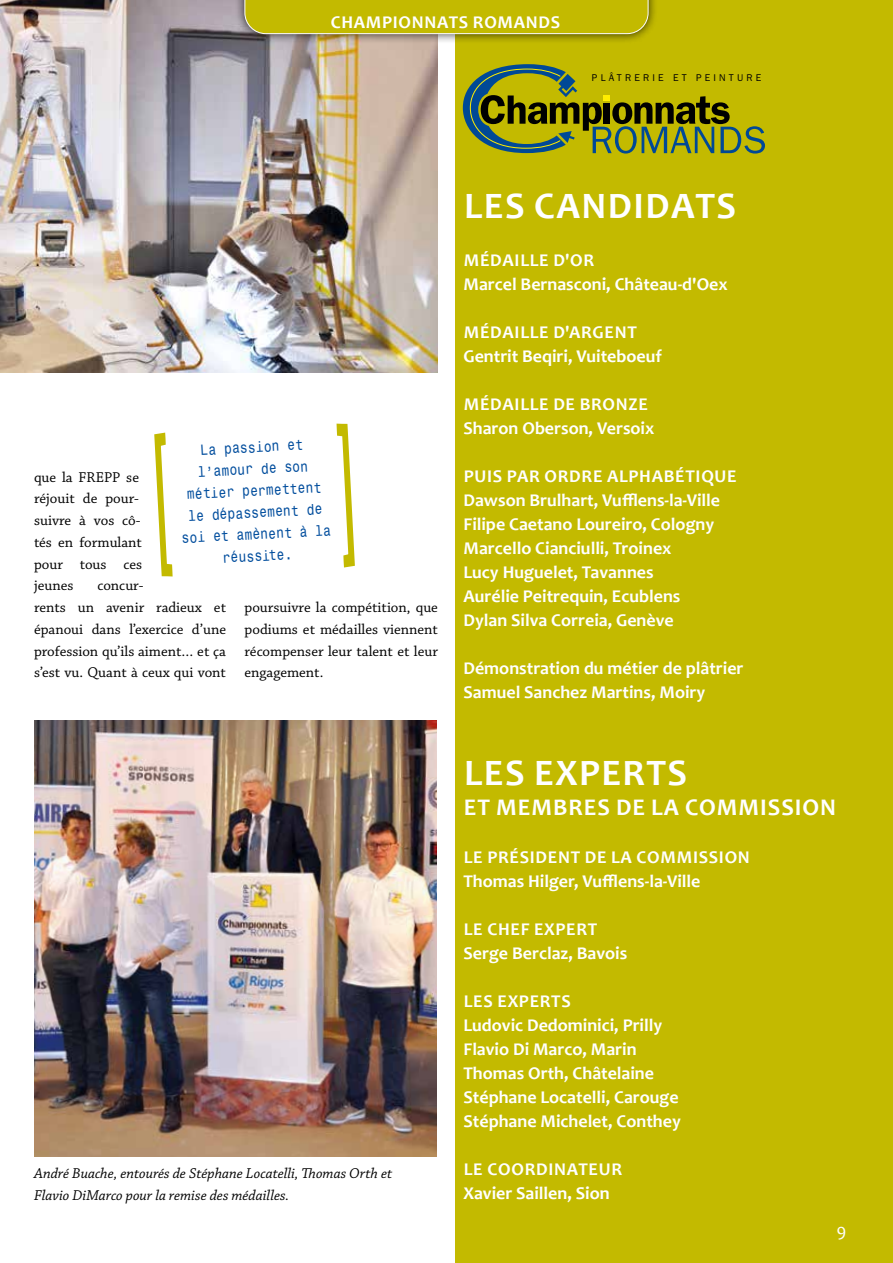
<style>
.page{position:relative;width:893px;height:1263px;background:#fff}
.page>*{position:absolute;margin:0;border:0;box-sizing:border-box;transform-origin:0 0}
.t1{font:700 37.5px "Candara";letter-spacing:.04em;color:#fff}
.t2{font:700 24px "Candara";letter-spacing:.04em;color:#fff}
.t3{font:700 18px/24px "Candara";color:#fff}
.t4{font:700 18px/24px "Candara";letter-spacing:.04em;color:#fff}
.t5{font:18px "Candara";color:#fff}
.t6{font:15px/21.8px "Chaparral Pro";color:#000}
.t7{font:italic 15px/21.8px "Chaparral Pro";color:#000}
.t8{font:13.5px/21.8px "Monospace Typewriter";color:#004d9d;text-align:center}
.t9{font:9.9px "ITC Franklin Gothic Std";letter-spacing:.325em;color:#000}
</style>
<div class="page">
<img style="left:0;top:0;width:438px;height:373px">
<div style="left:455px;top:0;width:438px;height:1263px;background:#c3ba00"></div>
<div style="left:235px;top:0;width:423px;height:44px;background:#000;opacity:.75"></div>
<div style="left:244px;top:0;width:405px;height:34px;background:#c3ba00"></div>
<svg style="left:154px;top:433px;width:19px;height:143px"></svg>
<svg style="left:337px;top:424px;width:18px;height:143px"></svg>
<img style="left:34px;top:721px;width:403px;height:435px">
<svg style="left:463px;top:64px;width:302px;height:90px"></svg>
<p class="t4" style="left:331px;top:10px;width:231px">CHAMPIONNATS ROMANDS</p>
<p class="t9" style="left:592px;top:72px;width:171px">PLÂTRERIE ET PEINTURE</p>
<p class="t8" style="left:176px;top:440px;width:151px;rotate:-3deg">La passion et l’amour de son métier permettent le dépassement de soi et amènent à la réussite.</p>
<p class="t6" style="left:244px;top:597px;width:195px;text-align:justify">poursuivre la compétition, que podiums et médailles viennent récompenser leur talent et leur engagement.</p>
<p class="t6" style="left:34px;top:467px;width:109px">que la FREPP se réjouit de pour&shy;suivre à vos cô&shy;tés en formulant pour tous ces jeunes</p>
<p class="t6" style="left:34px;top:575px;width:193px;text-indent:63px">concur-<br>rents un avenir radieux et épanoui dans l’exercice d’une profession qu’ils aiment… et ça s’est vu. Quant à ceux qui vont</p>
<p class="t7" style="left:34px;top:1163px;width:360px">André Buache, entourés de Stéphane Locatelli, Thomas Orth et<br>Flavio DiMarco pour la remise des médailles.</p>
<h1 class="t1" style="left:464px;top:182px;width:273px">LES CANDIDATS</h1>
<p class="t3" style="left:463px;top:248px;width:266px">MÉDAILLE D'OR<br>Marcel Bernasconi, Château-d'Oex</p>
<p class="t3" style="left:463px;top:320px;width:200px">MÉDAILLE D'ARGENT<br>Gentrit Beqiri, Vuiteboeuf</p>
<p class="t3" style="left:463px;top:392px;width:192px">MÉDAILLE DE BRONZE<br>Sharon Oberson, Versoix</p>
<p class="t3" style="left:463px;top:464px;width:275px">PUIS PAR ORDRE ALPHABÉTIQUE<br>Dawson Brulhart, Vufflens-la-Ville<br>Filipe Caetano Loureiro, Cologny<br>Marcello Cianciulli, Troinex<br>Lucy Huguelet, Tavannes<br>Aurélie Peitrequin, Ecublens<br>Dylan Silva Correia, Genève</p>
<p class="t3" style="left:463px;top:656px;width:281px">Démonstration du métier de plâtrier<br>Samuel Sanchez Martins, Moiry</p>
<h1 class="t1" style="left:464px;top:749px;width:224px">LES EXPERTS</h1>
<h2 class="t2" style="left:464px;top:792px;width:374px">ET MEMBRES DE LA COMMISSION</h2>
<p class="t4" style="left:463px;top:845px;width:288px">LE PRÉSIDENT DE LA COMMISSION<br>Thomas Hilger, Vufflens-la-Ville</p>
<p class="t3" style="left:463px;top:917px;width:165px">LE CHEF EXPERT<br>Serge Berclaz, Bavois</p>
<p class="t3" style="left:463px;top:989px;width:219px">LES EXPERTS<br>Ludovic Dedominici, Prilly<br>Flavio Di Marco, Marin<br>Thomas Orth, Châtelaine<br>Stéphane Locatelli, Carouge<br>Stéphane Michelet, Conthey</p>
<p class="t3" style="left:463px;top:1157px;width:160px">LE COORDINATEUR<br>Xavier Saillen, Sion</p>
<p class="t5" style="left:836px;top:1218px;width:11px">9</p>
</div>
